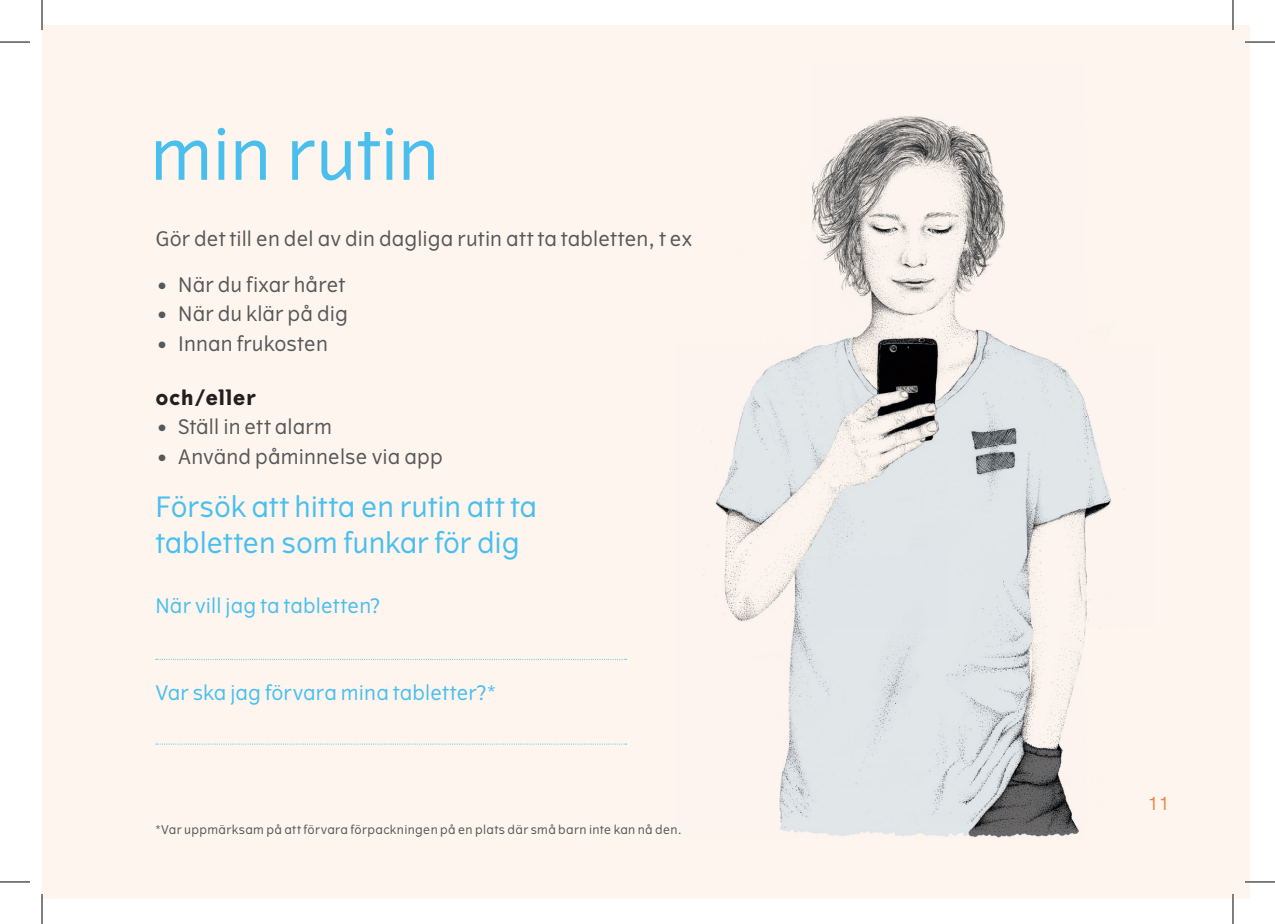
<style>
.page{position:relative;width:1275px;height:924px;background:#fff}
.page>*{position:absolute;margin:0;border:0;box-sizing:border-box;transform-origin:0 0}
.t1{font:70px "Vertigo";letter-spacing:-.005em;color:#4abfee}
.t2{font:28px/36px "Vertigo";letter-spacing:-.005em;color:#4abfee}
.t3{font:20px "Vertigo";letter-spacing:.005em;color:#57585a}
.t4{font:20px "Vertigo";letter-spacing:.005em;color:#4abfee}
.t5{font:700 20px "Vertigo";letter-spacing:.04em;color:#231f20}
.t6{font:18px "Vertigo";color:#ed8442}
.t7{font:12px "Vertigo";letter-spacing:.025em;color:#57585a}
</style>
<div class="page">
<div style="left:42px;top:26px;width:1208px;height:872px;background:#fdf5ee"></div>
<img style="left:715px;top:116px;width:396px;height:722px">
<svg style="left:156px;top:658px;width:470px;height:1px"></svg>
<svg style="left:156px;top:743px;width:470px;height:1px"></svg>
<hr style="left:1245px;top:41px;width:30px;height:2px;background:#fff">
<hr style="left:1245px;top:880px;width:30px;height:2px;background:#fff">
<hr style="left:1231px;top:0;width:3px;height:30px;background:#fff">
<hr style="left:1231px;top:893px;width:3px;height:30px;background:#fff">
<hr style="left:0;top:42px;width:30px;height:1px;background:#000">
<hr style="left:1245px;top:42px;width:30px;height:1px;background:#000">
<hr style="left:0;top:881px;width:30px;height:1px;background:#000">
<hr style="left:1245px;top:881px;width:30px;height:1px;background:#000">
<hr style="left:42px;top:0;width:1px;height:30px;background:#000">
<hr style="left:42px;top:893px;width:1px;height:30px;background:#000">
<hr style="left:1232px;top:0;width:1px;height:30px;background:#000">
<hr style="left:1232px;top:893px;width:1px;height:30px;background:#000">
<h1 class="t1" style="left:150px;top:114px;width:291px">min rutin</h1>
<p class="t3" style="left:155px;top:227px;width:538px">Gör det till en del av din dagliga rutin att ta tabletten, t ex</p>
<p class="t3" style="left:155px;top:272px;width:191px">• När du fixar håret</p>
<p class="t3" style="left:155px;top:302px;width:194px">• När du klär på dig</p>
<p class="t3" style="left:155px;top:332px;width:174px">• Innan frukosten</p>
<p class="t5" style="left:155px;top:385px;width:102px">och/eller</p>
<p class="t3" style="left:155px;top:415px;width:178px">• Ställ in ett alarm</p>
<p class="t3" style="left:155px;top:445px;width:289px">• Använd påminnelse via app</p>
<h2 class="t2" style="left:155px;top:488px;width:383px">Försök att hitta en rutin att ta tabletten som funkar för dig</h2>
<p class="t4" style="left:155px;top:594px;width:226px">När vill jag ta tabletten?</p>
<p class="t4" style="left:155px;top:680px;width:342px">Var ska jag förvara mina tabletter?*</p>
<p class="t7" style="left:155px;top:822px;width:528px">*Var uppmärksam på att förvara förpackningen på en plats där små barn inte kan nå den.</p>
<p class="t6" style="left:1148px;top:793px;width:23px">11</p>
</div>
